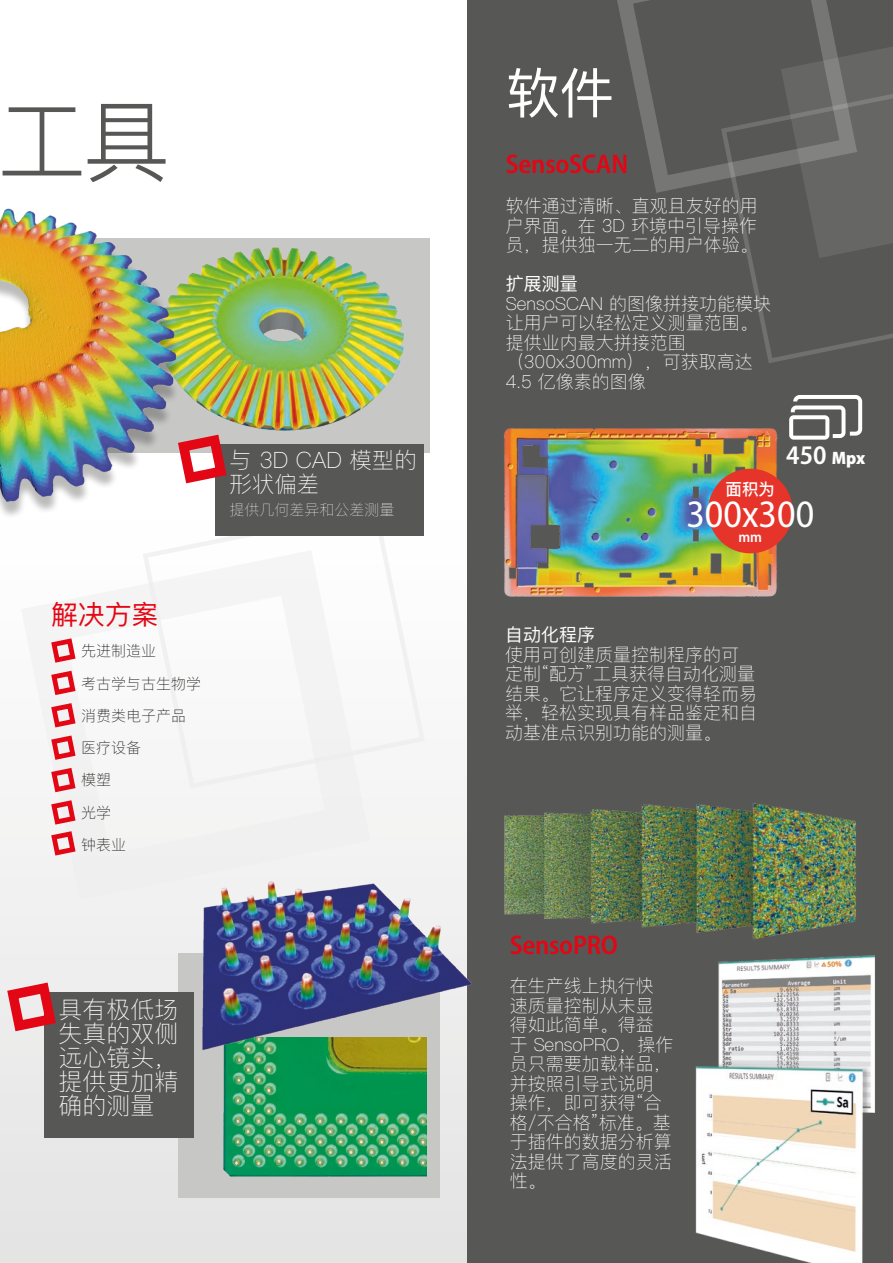
<style>
.page{position:relative;width:893px;height:1263px;background:#fff}
.page>*{position:absolute;margin:0;border:0;box-sizing:border-box;transform-origin:0 0}
.t1{font:300 90px "Ping Fang SC";color:#575756}
.t2{font:54px "Ping Fang SC";color:#fff}
.t3{font:semi-condensed 39px "Myriad Pro";color:#fff}
.t4{font:600 semi-condensed 27px "Myriad Pro";letter-spacing:-.01em;color:#e30614}
.t5{font:600 semi-condensed 27px "Myriad Pro";color:#fff}
.t6{font:27px "Ping Fang SC";color:#e30614}
.t7{font:100 24px/24px "Ping Fang SC";color:#fff;text-align:justify}
.t8{font:100 22.5px/24px "Ping Fang SC";color:#fff}
.t9{font:100 18px/19.5px "Ping Fang SC";color:#fff}
.t10{font:18px "Ping Fang SC";color:#fff}
.t11{font:500 16.5px "Ping Fang SC";color:#fff}
.t12{font:100 15px "Ping Fang SC";color:#1d1d1b}
.t13{font:200 15px "Ping Fang SC";color:#fff}
.t14{font:600 semi-condensed 15px "Myriad Pro";color:#fff}
.s1{font-weight:900;font-size:18px}
</style>
<div class="page">
<div style="left:0;top:485px;width:893px;height:778px;background:linear-gradient(to bottom,#fff,#e4e4e3)"></div>
<div style="left:467px;top:0;width:426px;height:1263px;background:#575756"></div>
<svg style="left:859px;top:47px;width:34px;height:32px"></svg>
<svg style="left:617px;top:0;width:242px;height:193px"></svg>
<div style="left:19px;top:548px;width:353px;height:353px;background:#f4f4f4"></div>
<svg style="left:719px;top:79px;width:174px;height:284px"></svg>
<svg style="left:141px;top:504px;width:286px;height:286px"></svg>
<img style="left:504px;top:428px;width:274px;height:169px">
<div style="left:58px;top:238px;width:371px;height:215px;background:#c7c7c6"></div>
<img style="left:194px;top:247px;width:210px;height:184px">
<div style="left:0;top:215px;width:183px;height:305px;background:#fff"></div>
<img style="left:0;top:208px;width:194px;height:305px">
<div style="left:178px;top:953px;width:262px;height:245px;background:#c7c7c6"></div>
<img style="left:223px;top:1056px;width:204px;height:121px">
<img style="left:194px;top:875px;width:278px;height:181px">
<div style="left:215px;top:444px;width:208px;height:92px;background:#575756"></div>
<svg style="left:172px;top:429px;width:60px;height:60px"></svg>
<div style="left:44px;top:992px;width:150px;height:146px;background:#575756"></div>
<svg style="left:2px;top:977px;width:59px;height:60px;background:#d5898d"></svg>
<img style="left:504px;top:803px;width:352px;height:136px">
<img style="left:695px;top:955px;width:180px;height:308px">
<svg style="left:48px;top:635px;width:30px;height:223px"></svg>
<div style="left:708px;top:469px;width:85px;height:84px;background:#e7342b;border-radius:50%"></div>
<svg style="left:789px;top:395px;width:73px;height:45px"></svg>
<h1 class="t1" style="left:-2px;top:86px;width:174px">工具</h1>
<p class="t8" style="left:229px;top:448px;width:189px">与 3D CAD 模型的形状偏差</p>
<p class="t13" style="left:229px;top:500px;width:166px">提供几何差异和公差测量</p>
<p class="t6" style="left:51px;top:598px;width:109px">解决方案</p>
<p class="t12" style="left:81px;top:642px;width:77px">先进制造业</p>
<p class="t12" style="left:81px;top:674px;width:122px">考古学与古生物学</p>
<p class="t12" style="left:81px;top:706px;width:107px">消费类电子产品</p>
<p class="t12" style="left:81px;top:738px;width:61px">医疗设备</p>
<p class="t12" style="left:81px;top:771px;width:32px">模塑</p>
<p class="t12" style="left:81px;top:803px;width:32px">光学</p>
<p class="t12" style="left:81px;top:835px;width:47px">钟表业</p>
<p class="t7" style="left:58px;top:996px;width:121px">具有极低场失真的双侧远心镜头，提供更加精确的测量</p>
<p class="t2" style="left:506px;top:60px;width:109px">软件</p>
<p class="t4" style="left:506px;top:147px;width:124px">SensoSCAN</p>
<p class="t9" style="left:506px;top:196px;width:253px;text-align:justify">软件通过清晰、直观且友好的用户界面。在 3D 环境中引导操作员，提供独一无二的用户体验。</p>
<p class="t10" style="left:506px;top:273px;width:73px">扩展测量</p>
<p class="t9" style="left:506px;top:293px;width:267px">SensoSCAN 的图像拼接功能模块让用户可以轻松定义测量范围。提供业内最大拼接范围</p>
<p class="t9" style="left:506px;top:352px;width:248px">（300x300mm），可获取高达<br>4.5 亿像素的图像</p>
<p class="t5" style="left:786px;top:438px;width:80px">450 <span class="s1">Mpx</span></p>
<p class="t11" style="left:726px;top:478px;width:51px">面积为</p>
<p class="t14" style="left:738px;top:527px;width:25px">mm</p>
<p class="t3" style="left:686px;top:490px;width:129px">300x300</p>
<p class="t10" style="left:505px;top:624px;width:91px">自动化程序</p>
<p class="t9" style="left:505px;top:644px;width:253px">使用可创建质量控制程序的可定制“配方”工具获得自动化测量结果。它让程序定义变得轻而易举，轻松实现具有样品鉴定和自动基准点识别功能的测量。</p>
<p class="t4" style="left:510px;top:928px;width:110px">SensoPRO</p>
<p class="t9" style="left:510px;top:976px;width:165px">在生产线上执行快速质量控制从未显得如此简单。得益于 SensoPRO，操作员只需要加载样品，并按照引导式说明操作，即可获得“合格/不合格”标准。基于插件的数据分析算法提供了高度的灵活性。</p>
</div>
